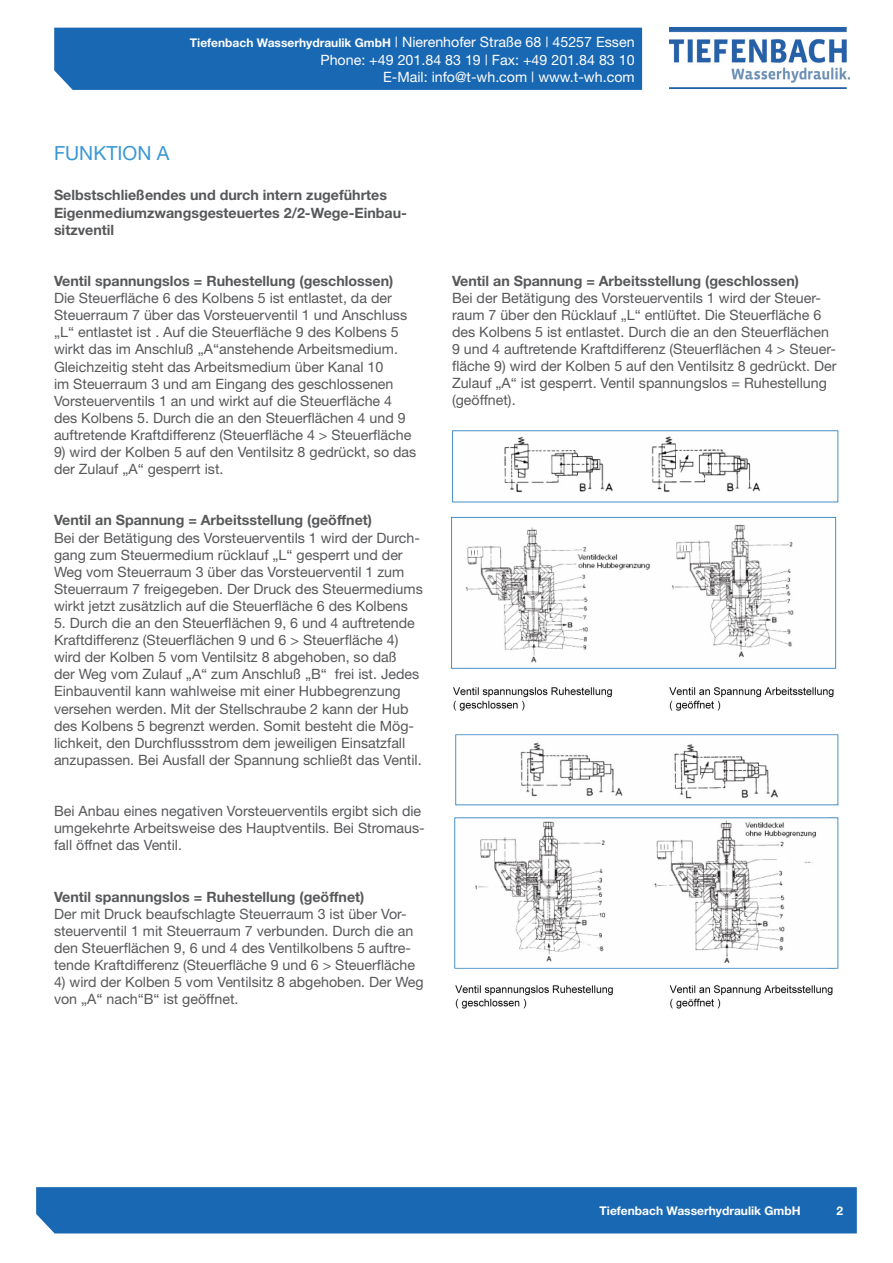
<style>
.page{position:relative;width:893px;height:1263px;background:#fff}
.page>*{position:absolute;margin:0;border:0;box-sizing:border-box;transform-origin:0 0}
.t1{font:19.5px "Helvetica Neue";color:#3b98d3}
.t2{font:14.25px/17.1px "Helvetica Neue";color:#57585a}
.t3{font:700 14.25px/17.1px "Helvetica Neue";color:#57585a}
.t4{font:14.25px/17.1px "Helvetica Neue";color:#fff;text-align:right}
.t5{font:700 12px "Helvetica Neue";color:#fff}
.s1{font-weight:700;font-size:12px}
</style>
<div class="page">
<div style="left:54px;top:28px;width:588px;height:62px;background:#1968b3"></div>
<div style="left:36px;top:1187px;width:821px;height:46px;background:#1968b3"></div>
<img style="left:669px;top:28px;width:181px;height:60px">
<img style="left:452px;top:430px;width:387px;height:281px">
<img style="left:454px;top:734px;width:385px;height:275px">
<p class="t4" style="left:190px;top:34px;width:446px"><span class="s1">Tiefenbach Wasserhydraulik GmbH</span> | Nierenhofer Straße 68 | 45257 Essen<br>Phone: +49 201.84 83 19 | Fax: +49 201.84 83 10<br>E-Mail: info@t-wh.com | www.t-wh.com</p>
<p class="t1" style="left:54px;top:141px;width:117px">FUNKTION A</p>
<p class="t3" style="left:54px;top:187px;width:354px">Selbstschließendes und durch intern zugeführtes<br>Eigenmediumzwangsgesteuertes 2/2-Wege-Einbau&shy;sitzventil</p>
<p class="t3" style="left:54px;top:272px;width:341px">Ventil spannungslos = Ruhestellung (geschlossen)</p>
<p class="t2" style="left:54px;top:289px;width:359px">Die Steuerfläche 6 des Kolbens 5 ist entlastet, da der Steuerraum 7 über das Vorsteuerventil 1 und Anschluss „L“ entlastet ist . Auf die Steuerfläche 9 des Kolbens 5 wirkt das im Anschluß „A“anstehende Arbeitsmedium.<br>Gleichzeitig steht das Arbeitsmedium über Kanal 10<br>im Steuerraum 3 und am Eingang des geschlossenen Vorsteuerventils 1 an und wirkt auf die Steuerfläche 4 des Kolbens 5. Durch die an den Steuerflächen 4 und 9 auftretende Kraftdifferenz (Steuerfläche 4 &gt; Steuerfläche</p>
<p class="t2" style="left:54px;top:443px;width:364px">9) wird der Kolben 5 auf den Ventilsitz 8 gedrückt, so das der Zulauf „A“ gesperrt ist.</p>
<p class="t3" style="left:54px;top:511px;width:320px">Ventil an Spannung = Arbeitsstellung (geöffnet)</p>
<p class="t2" style="left:54px;top:529px;width:370px">Bei der Betätigung des Vorsteuerventils 1 wird der Durch&shy;gang zum Steuermedium rücklauf „L“ gesperrt und der Weg vom Steuerraum 3 über das Vorsteuerventil 1 zum Steuerraum 7 freigegeben. Der Druck des Steuermediums wirkt jetzt zusätzlich auf die Steuerfläche 6 des Kolbens</p>
<p class="t2" style="left:54px;top:614px;width:369px">5. Durch die an den Steuerflächen 9, 6 und 4 auftretende Kraftdifferenz (Steuerflächen 9 und 6 &gt; Steuerfläche 4) wird der Kolben 5 vom Ventilsitz 8 abgehoben, so daß<br>der Weg vom Zulauf „A“ zum Anschluß „B“ frei ist. Jedes Einbauventil kann wahlweise mit einer Hubbegrenzung versehen werden. Mit der Stellschraube 2 kann der Hub des Kolbens 5 begrenzt werden. Somit besteht die Mög&shy;lichkeit, den Durchflussstrom dem jeweiligen Einsatzfall anzupassen. Bei Ausfall der Spannung schließt das Ventil.</p>
<p class="t2" style="left:54px;top:802px;width:372px">Bei Anbau eines negativen Vorsteuerventils ergibt sich die umgekehrte Arbeitsweise des Hauptventils. Bei Stromaus&shy;fall öffnet das Ventil.</p>
<p class="t3" style="left:54px;top:888px;width:312px">Ventil spannungslos = Ruhestellung (geöffnet)</p>
<p class="t2" style="left:54px;top:905px;width:363px">Der mit Druck beaufschlagte Steuerraum 3 ist über Vor&shy;steuerventil 1 mit Steuerraum 7 verbunden. Durch die an den Steuerflächen 9, 6 und 4 des Ventilkolbens 5 auftre&shy;tende Kraftdifferenz (Steuerfläche 9 und 6 &gt; Steuerfläche</p>
<p class="t2" style="left:54px;top:973px;width:371px">4) wird der Kolben 5 vom Ventilsitz 8 abgehoben. Der Weg von „A“ nach“B“ ist geöffnet.</p>
<p class="t3" style="left:452px;top:272px;width:349px">Ventil an Spannung = Arbeitsstellung (geschlossen)</p>
<p class="t2" style="left:452px;top:289px;width:386px">Bei der Betätigung des Vorsteuerventils 1 wird der Steuer&shy;raum 7 über den Rücklauf „L“ entlüftet. Die Steuerfläche 6 des Kolbens 5 ist entlastet. Durch die an den Steuerflächen 9 und 4 auftretende Kraftdifferenz (Steuerflächen 4 &gt; Steuer&shy;fläche 9) wird der Kolben 5 auf den Ventilsitz 8 gedrückt. Der Zulauf „A“ ist gesperrt. Ventil spannungslos = Ruhestellung (geöffnet).</p>
<p class="t5" style="left:600px;top:1203px;width:203px">Tiefenbach Wasserhydraulik GmbH</p>
<p class="t5" style="left:836px;top:1203px;width:8px">2</p>
</div>
